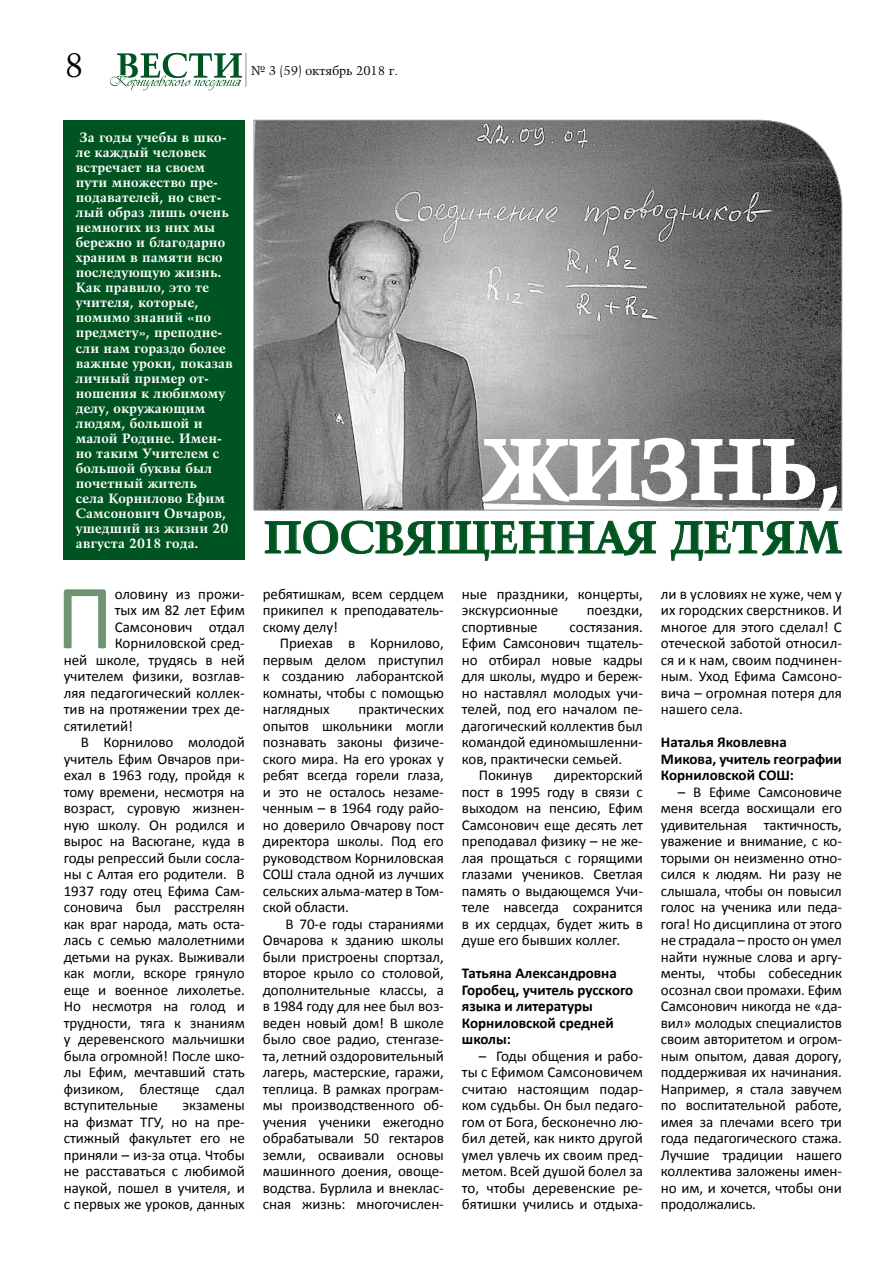
<style>
.page{position:relative;width:893px;height:1263px;background:#fff}
.page>*{position:absolute;margin:0;border:0;box-sizing:border-box;transform-origin:0 0}
.t1{font:93px "Calibri";color:#6f9573}
.t2{font:700 84.15px "Kuenstler 480 BT";color:#fff}
.t3{font:700 45.3px "Kuenstler 480 BT";color:#005421}
.t4{font:33.9px "Kuenstler 480 BT";color:#000}
.t5{font:15px/16.5px "Calibri";letter-spacing:-.005em;color:#000;text-align:justify}
.t6{font:700 15px/16.5px "Calibri";color:#000}
.t7{font:700 13.5px/15px "Kuenstler 480 BT";letter-spacing:.01em;color:#fff}
.t8{font:12.75px "Kuenstler 480 BT";color:#000}
</style>
<div class="page">
<svg style="left:110px;top:53px;width:132px;height:38px"></svg>
<hr style="left:245px;top:53px;width:1px;height:34px;background:#939598">
<div style="left:64px;top:120px;width:181px;height:440px;background:#005421"></div>
<svg style="left:254px;top:120px;width:588px;height:390px"></svg>
<svg style="left:264px;top:436px;width:578px;height:125px"></svg>
<h3 class="t4" style="left:64px;top:44px;width:21px">8</h3>
<p class="t8" style="left:251px;top:62px;width:148px">№ 3 (59) октябрь 2018 г.</p>
<p class="t7" style="left:76px;top:130px;width:158px;text-indent:4px">За годы учебы в шко&shy;ле каждый человек встречает на своем пути множество пре&shy;подавателей, но свет&shy;лый образ лишь очень немногих из них мы бережно и благодарно храним в памяти всю последующую жизнь.<br>Как правило, это те учителя, которые, помимо знаний «по предмету», преподне&shy;сли нам гораздо более важные уроки, показав личный пример от&shy;ношения к любимому делу, окружающим людям, большой и малой Родине. Имен&shy;но таким Учителем с большой буквы был почетный житель<br>села Корнилово Ефим<br>Самсонович Овчаров, ушедший из жизни 20 августа 2018 года.</p>
<h2 class="t2" style="left:484px;top:417px;width:359px">ЖИЗНЬ,</h2>
<h3 class="t3" style="left:264px;top:509px;width:580px">ПОСВЯЩЕННАЯ ДЕТЯМ</h3>
<h1 class="t1" style="left:56px;top:553px;width:59px">П</h1>
<p class="t5" style="left:115px;top:585px;width:132px">оловину из прожи-</p>
<p class="t5" style="left:115px;top:601px;width:132px">тых им 82 лет Ефим</p>
<p class="t5" style="left:115px;top:618px;width:132px">Самсонович отдал</p>
<p class="t5" style="left:115px;top:634px;width:132px">Корниловской сред-</p>
<p class="t5" style="left:64px;top:651px;width:183px">ней школе, трудясь в ней</p>
<p class="t5" style="left:64px;top:667px;width:183px">учителем физики, возглав-</p>
<p class="t5" style="left:64px;top:684px;width:183px">ляя педагогический коллек-</p>
<p class="t5" style="left:64px;top:700px;width:183px">тив на протяжении трех де-</p>
<p class="t5" style="left:64px;top:717px;width:71px">сятилетий!</p>
<p class="t5" style="left:81px;top:733px;width:165px">В Корнилово молодой</p>
<p class="t5" style="left:64px;top:750px;width:182px">учитель Ефим Овчаров при-</p>
<p class="t5" style="left:64px;top:766px;width:182px">ехал в 1963 году, пройдя к</p>
<p class="t5" style="left:64px;top:783px;width:183px">тому времени, несмотря на</p>
<p class="t5" style="left:64px;top:799px;width:183px">возраст, суровую жизнен-</p>
<p class="t5" style="left:64px;top:816px;width:183px">ную школу. Он родился и</p>
<p class="t5" style="left:64px;top:832px;width:183px">вырос на Васюгане, куда в</p>
<p class="t5" style="left:64px;top:849px;width:182px">годы репрессий были сосла-</p>
<p class="t5" style="left:64px;top:865px;width:182px">ны с Алтая его родители. В</p>
<p class="t5" style="left:64px;top:882px;width:182px">1937 году отец Ефима Сам-</p>
<p class="t5" style="left:64px;top:898px;width:183px">соновича был расстрелян</p>
<p class="t5" style="left:64px;top:915px;width:182px">как враг народа, мать оста-</p>
<p class="t5" style="left:64px;top:931px;width:183px">лась с семью малолетними</p>
<p class="t5" style="left:64px;top:948px;width:183px">детьми на руках. Выживали</p>
<p class="t5" style="left:64px;top:964px;width:182px">как могли, вскоре грянуло</p>
<p class="t5" style="left:64px;top:981px;width:183px">еще и военное лихолетье.</p>
<p class="t5" style="left:64px;top:997px;width:183px">Но несмотря на голод и</p>
<p class="t5" style="left:64px;top:1014px;width:183px">трудности, тяга к знаниям</p>
<p class="t5" style="left:64px;top:1030px;width:183px">у деревенского мальчишки</p>
<p class="t5" style="left:64px;top:1047px;width:183px">была огромной! После шко-</p>
<p class="t5" style="left:64px;top:1063px;width:183px">лы Ефим, мечтавший стать</p>
<p class="t5" style="left:64px;top:1080px;width:183px">физиком, блестяще сдал</p>
<p class="t5" style="left:64px;top:1096px;width:96px">вступительные</p>
<p class="t5" style="left:64px;top:1096px;width:183px;text-indent:119px">экзамены на физмат ТГУ, но на пре&shy;стижный факультет его не приняли – из-за отца. Чтобы не расставаться с любимой наукой, пошел в учителя, и с первых же уроков, данных</p>
<p class="t5" style="left:263px;top:585px;width:183px">ребятишкам, всем сердцем прикипел к преподаватель&shy;скому делу!</p>
<p class="t5" style="left:263px;top:634px;width:183px;text-indent:17px">Приехав в Корнилово, первым делом приступил к созданию лаборантской комнаты, чтобы с помощью наглядных</p>
<p class="t5" style="left:263px;top:700px;width:183px;text-indent:96px">практических опытов школьники могли познавать законы физиче&shy;ского мира. На его уроках у ребят всегда горели глаза, и это не осталось незаме&shy;ченным – в 1964 году райо&shy;но доверило Овчарову пост директора школы. Под его руководством Корниловская СОШ стала одной из лучших сельских альма-матер в Том&shy;ской области.</p>
<p class="t5" style="left:263px;top:915px;width:183px;text-indent:23px">В 70-е годы стараниями Овчарова к зданию школы были пристроены спортзал, второе крыло со столовой, дополнительные классы, а в 1984 году для нее был воз&shy;веден новый дом! В школе было свое радио, стенгазе&shy;та, летний оздоровительный лагерь, мастерские, гаражи, теплица. В рамках програм&shy;мы производственного об&shy;учения ученики ежегодно обрабатывали 50 гектаров земли, осваивали основы машинного доения, овоще&shy;водства. Бурлила и внеклас&shy;сная жизнь: многочислен-</p>
<p class="t5" style="left:462px;top:585px;width:183px">ные праздники, концерты, экскурсионные</p>
<p class="t5" style="left:587px;top:601px;width:58px">поездки,</p>
<p class="t5" style="left:462px;top:618px;width:77px">спортивные</p>
<p class="t5" style="left:570px;top:618px;width:75px">состязания.</p>
<p class="t5" style="left:462px;top:634px;width:183px">Ефим Самсонович тщатель-</p>
<p class="t5" style="left:462px;top:651px;width:182px">но отбирал новые кадры</p>
<p class="t5" style="left:462px;top:667px;width:183px">для школы, мудро и береж-</p>
<p class="t5" style="left:462px;top:684px;width:183px">но наставлял молодых учи-</p>
<p class="t5" style="left:462px;top:700px;width:182px">телей, под его началом пе-</p>
<p class="t5" style="left:462px;top:717px;width:183px">дагогический коллектив был</p>
<p class="t5" style="left:462px;top:733px;width:183px">командой единомышленни-</p>
<p class="t5" style="left:462px;top:750px;width:162px">ков, практически семьей.</p>
<p class="t5" style="left:479px;top:766px;width:55px">Покинув</p>
<p class="t5" style="left:462px;top:766px;width:183px;text-indent:92px">директорский пост в 1995 году в связи с выходом на пенсию, Ефим Самсонович еще десять лет преподавал физику – не же&shy;лая прощаться с горящими глазами учеников. Светлая память о выдающемся Учи&shy;теле навсегда сохранится в их сердцах, будет жить в душе его бывших коллег.</p>
<p class="t6" style="left:462px;top:965px;width:173px">Татьяна Александровна<br>Горобец, учитель русского языка и литературы<br>Корниловской средней школы:</p>
<p class="t5" style="left:462px;top:1047px;width:183px;text-indent:17px">– Годы общения и рабо&shy;ты с Ефимом Самсоновичем считаю настоящим подар&shy;ком судьбы. Он был педаго&shy;гом от Бога, бесконечно лю&shy;бил детей, как никто другой умел увлечь их своим пред&shy;метом. Всей душой болел за то, чтобы деревенские ре&shy;бятишки учились и отдыха-</p>
<p class="t5" style="left:661px;top:585px;width:183px">ли в условиях не хуже, чем у их городских сверстников. И многое для этого сделал! С отеческой заботой относил&shy;ся и к нам, своим подчинен&shy;ным. Уход Ефима Самсоно&shy;вича – огромная потеря для нашего села.</p>
<p class="t6" style="left:661px;top:734px;width:183px">Наталья Яковлевна<br>Микова, учитель географии<br>Корниловской СОШ:</p>
<p class="t5" style="left:661px;top:783px;width:183px;text-indent:17px">– В Ефиме Самсоновиче меня всегда восхищали его удивительная тактичность, уважение и внимание, с ко&shy;торыми он неизменно отно&shy;сился к людям. Ни разу не слышала, чтобы он повысил голос на ученика или педа&shy;гога! Но дисциплина от этого не страдала – просто он умел найти нужные слова и аргу&shy;менты, чтобы собеседник осознал свои промахи. Ефим Самсонович никогда не «да&shy;вил» молодых специалистов своим авторитетом и огром&shy;ным опытом, давая дорогу, поддерживая их начинания.<br>Например, я стала завучем по воспитательной работе, имея за плечами всего три года педагогического стажа.<br>Лучшие традиции нашего коллектива заложены имен&shy;но им, и хочется, чтобы они продолжались.</p>
</div>
